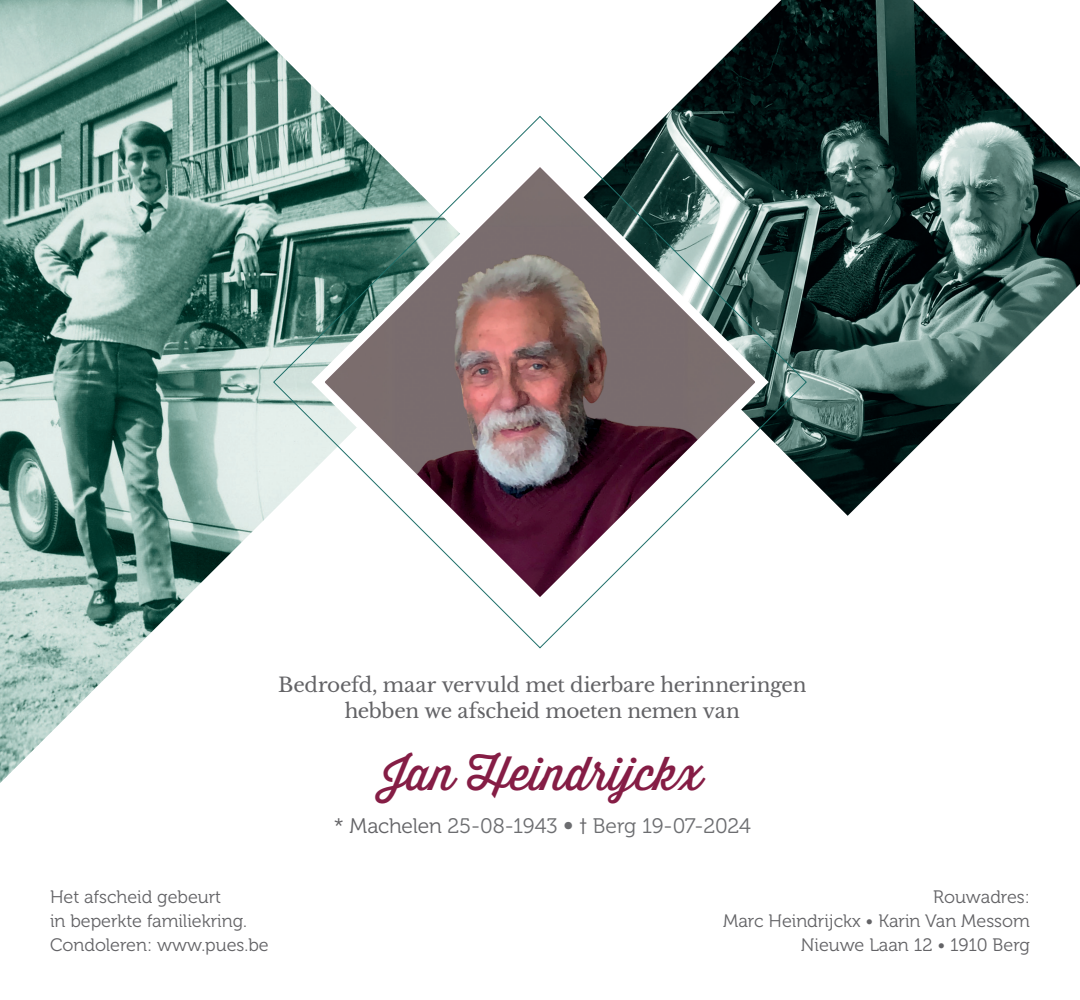
<style>
.page{position:relative;width:1080px;height:1000px;background:#fff}
.page>*{position:absolute;margin:0;border:0;box-sizing:border-box;transform-origin:0 0}
.t1{font:46.2px "Thirsty Script";color:#851d45}
.t2{font:21px "Museo 300";letter-spacing:-.01em;color:#6c6d70}
.t3{font:20px "Libre Baskerville";letter-spacing:-.015em;color:#636366}
.t4{font:18px/24px "Museo 300";color:#636366}
.s1{color:#636366}
.s2{font-family:"Avenir LT Std";font-weight:300}
</style>
<div class="page">
<img style="left:0;top:0;width:341px;height:783px">
<img style="left:666px;top:0;width:414px;height:516px">
<svg style="left:273px;top:115px;width:534px;height:534px"></svg>
<img style="left:305px;top:147px;width:470px;height:470px">
<p class="t3" style="left:278px;top:672px;width:530px">Bedroefd, maar vervuld met dierbare herinneringen</p>
<p class="t3" style="left:345px;top:698px;width:397px">hebben we afscheid moeten nemen van</p>
<p class="t1" style="left:382px;top:741px;width:322px">Jan Heindrijckx</p>
<p class="t2" style="left:334px;top:815px;width:418px"><span class="s1">* Machelen</span> 25-08-1943 <span class="s2">•</span> <span class="s1">†</span> Berg 19-07-2024</p>
<p class="t4" style="left:50px;top:885px;width:199px">Het afscheid gebeurt<br>in beperkte familiekring.</p>
<p class="t4" style="left:50px;top:933px;width:220px">Condoleren: www.pues.be</p>
<p class="t4" style="left:933px;top:885px;width:98px">Rouwadres:</p>
<p class="t4" style="left:723px;top:909px;width:308px">Marc Heindrijckx • Karin Van Messom</p>
<p class="t4" style="left:801px;top:933px;width:231px">Nieuwe Laan 12 • 1910 Berg</p>
</div>
